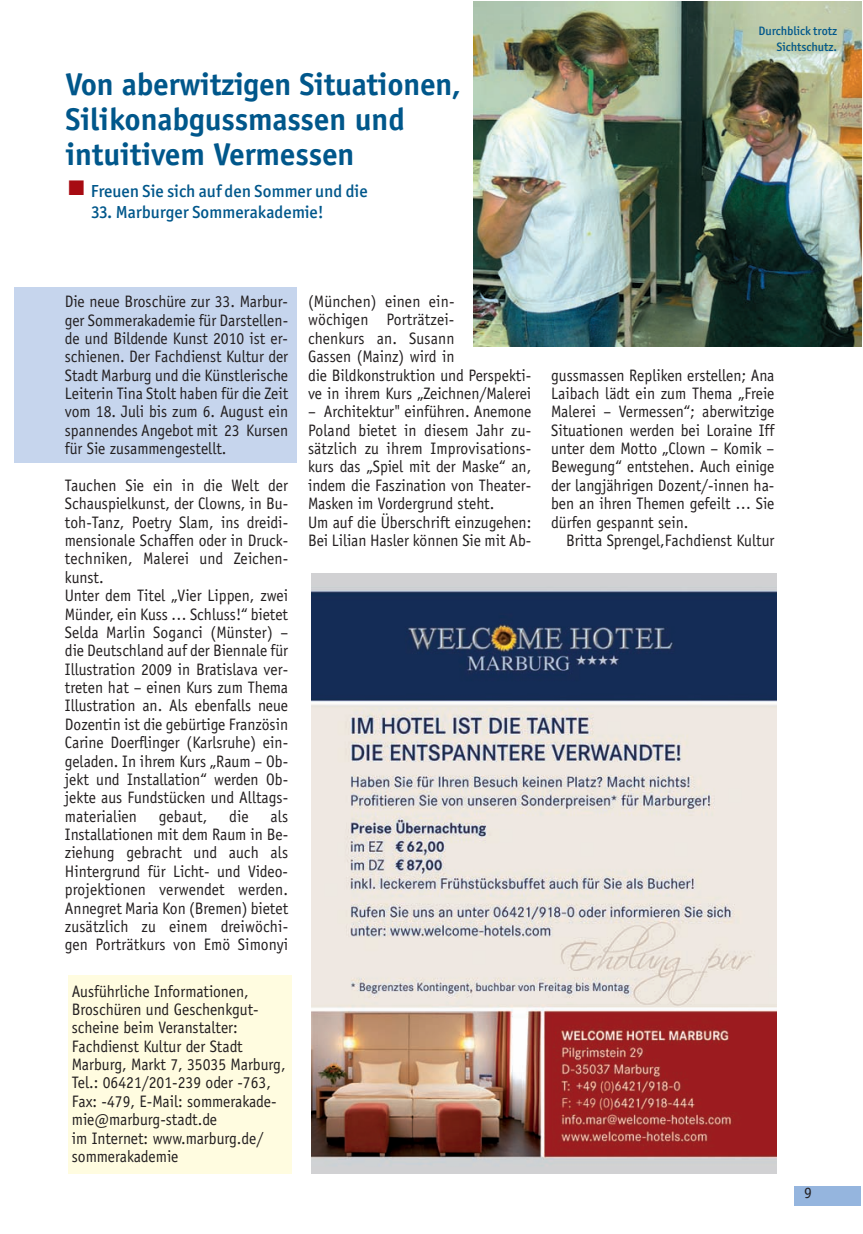
<style>
.page{position:relative;width:863px;height:1234px;background:#fff}
.page>*{position:absolute;margin:0;border:0;box-sizing:border-box;transform-origin:0 0}
.t1{font:700 31.5px/35px "Officina Sans";letter-spacing:-.005em;color:#00578b}
.t2{font:21px "Zapf Dingbats";color:#a70b12}
.t3{font:500 17.5px "Officina San ITC";color:#00578b}
.t4{font:16.62px/18.4px "Officina Sans";color:#231f20;scale:.94 1}
.t5{font:15.75px "Officina Sans";color:#231f20}
.t6{font:500 12.25px/15.8px "Officina San ITC";color:#00578b;text-align:right}
</style>
<div class="page">
<div style="left:14px;top:287px;width:283px;height:175px;background:#c6d5ed"></div>
<div style="left:794px;top:1186px;width:67px;height:19px;background:#95b5de"></div>
<img style="left:473px;top:1px;width:388px;height:345px">
<div style="left:68px;top:975px;width:223px;height:199px;background:#fffce0"></div>
<img style="left:311px;top:574px;width:465px;height:599px">
<p class="t1" style="left:65px;top:69px;width:397px">Von aberwitzigen Situationen,<br>Silikonabgussmassen und intuitivem Vermessen</p>
<p class="t3" style="left:91px;top:184px;width:278px">Freuen Sie sich auf den Sommer und die</p>
<p class="t3" style="left:91px;top:205px;width:234px">33. Marburger Sommerakademie!</p>
<p class="t2" style="left:68px;top:178px;width:17px">■</p>
<p class="t6" style="left:758px;top:24px;width:80px">Durchblick trotz<br>Sichtschutz.</p>
<p class="t4" style="left:65px;top:294px;width:239px;text-align:justify">Die neue Broschüre zur 33. Marbur&shy;ger Sommerakademie für Darstellen&shy;de und Bildende Kunst 2010 ist er&shy;schienen. Der Fachdienst Kultur der Stadt Marburg und die Künstlerische Leiterin Tina Stolt haben für die Zeit vom 18. Juli bis zum 6. August ein spannendes Angebot mit 23 Kursen für Sie zusammengestellt.</p>
<p class="t4" style="left:65px;top:477px;width:239px">Tauchen Sie ein in die Welt der<br>Schauspielkunst, der Clowns, in Bu&shy;toh-Tanz, Poetry Slam, ins dreidi&shy;mensionale Schaffen oder in Druck&shy;techniken, Malerei und Zeichen&shy;kunst.<br>Unter dem Titel „Vier Lippen, zwei<br>Münder, ein Kuss … Schluss!“ bietet<br>Selda Marlin Soganci (Münster) – die Deutschland auf der Biennale für<br>Illustration 2009 in Bratislava ver&shy;treten hat – einen Kurs zum Thema<br>Illustration an. Als ebenfalls neue<br>Dozentin ist die gebürtige Französin<br>Carine Doerflinger (Karlsruhe) ein&shy;geladen. In ihrem Kurs „Raum – Ob&shy;jekt und Installation“ werden Ob&shy;jekte aus Fundstücken und Alltags&shy;materialien</p>
<p class="t4" style="left:65px;top:808px;width:239px;text-align:justify;text-indent:206px">als Installationen mit dem Raum in Be&shy;ziehung gebracht und auch als Hintergrund für Licht- und Video&shy;projektionen verwendet werden.<br>Annegret Maria Kon (Bremen) bietet zusätzlich zu einem dreiwöchi&shy;gen Porträtkurs von Emö Simonyi</p>
<p class="t4" style="left:159px;top:808px;width:53px">gebaut,</p>
<p class="t4" style="left:229px;top:808px;width:22px">die</p>
<p class="t4" style="left:72px;top:983px;width:229px">Ausführliche Informationen,<br>Broschüren und Geschenkgut&shy;scheine beim Veranstalter:<br>Fachdienst Kultur der Stadt<br>Marburg, Markt 7, 35035 Marburg,<br>Tel.: 06421/201-239 oder -763,<br>Fax: -479, E-Mail: sommerakade&shy;mie@marburg-stadt.de<br>im Internet: www.marburg.de/ sommerakademie</p>
<p class="t4" style="left:308px;top:294px;width:239px">(München) einen ein-<br>wöchigen Porträtzei-<br>chenkurs an. Susann<br>Gassen (Mainz) wird in<br>die Bildkonstruktion und Perspekti&shy;ve in ihrem Kurs „Zeichnen/Malerei</p>
<p class="t4" style="left:308px;top:404px;width:239px">– Architektur" einführen. Anemone Poland bietet in diesem Jahr zu&shy;sätzlich zu ihrem Improvisations&shy;kurs das „Spiel mit der Maske“ an, indem die Faszination von Theater-Masken im Vordergrund steht.<br>Um auf die Überschrift einzugehen:<br>Bei Lilian Hasler können Sie mit Ab-</p>
<p class="t4" style="left:551px;top:367px;width:239px">gussmassen Repliken erstellen; Ana</p>
<p class="t4" style="left:551px;top:385px;width:239px">Laibach lädt ein zum Thema „Freie</p>
<p class="t4" style="left:551px;top:404px;width:239px">Malerei – Vermessen“; aberwitzige</p>
<p class="t4" style="left:551px;top:422px;width:239px">Situationen werden bei Loraine Iff</p>
<p class="t4" style="left:551px;top:441px;width:239px">unter dem Motto „Clown – Komik –</p>
<p class="t4" style="left:551px;top:459px;width:239px">Bewegung“ entstehen. Auch einige</p>
<p class="t4" style="left:551px;top:477px;width:239px">der langjährigen Dozent/-innen ha-</p>
<p class="t4" style="left:551px;top:496px;width:239px">ben an ihren Themen gefeilt … Sie</p>
<p class="t4" style="left:551px;top:514px;width:148px">dürfen gespannt sein.</p>
<p class="t4" style="left:566px;top:532px;width:223px">Britta Sprengel,Fachdienst Kultur</p>
<p class="t5" style="left:804px;top:1187px;width:9px">9</p>
</div>
